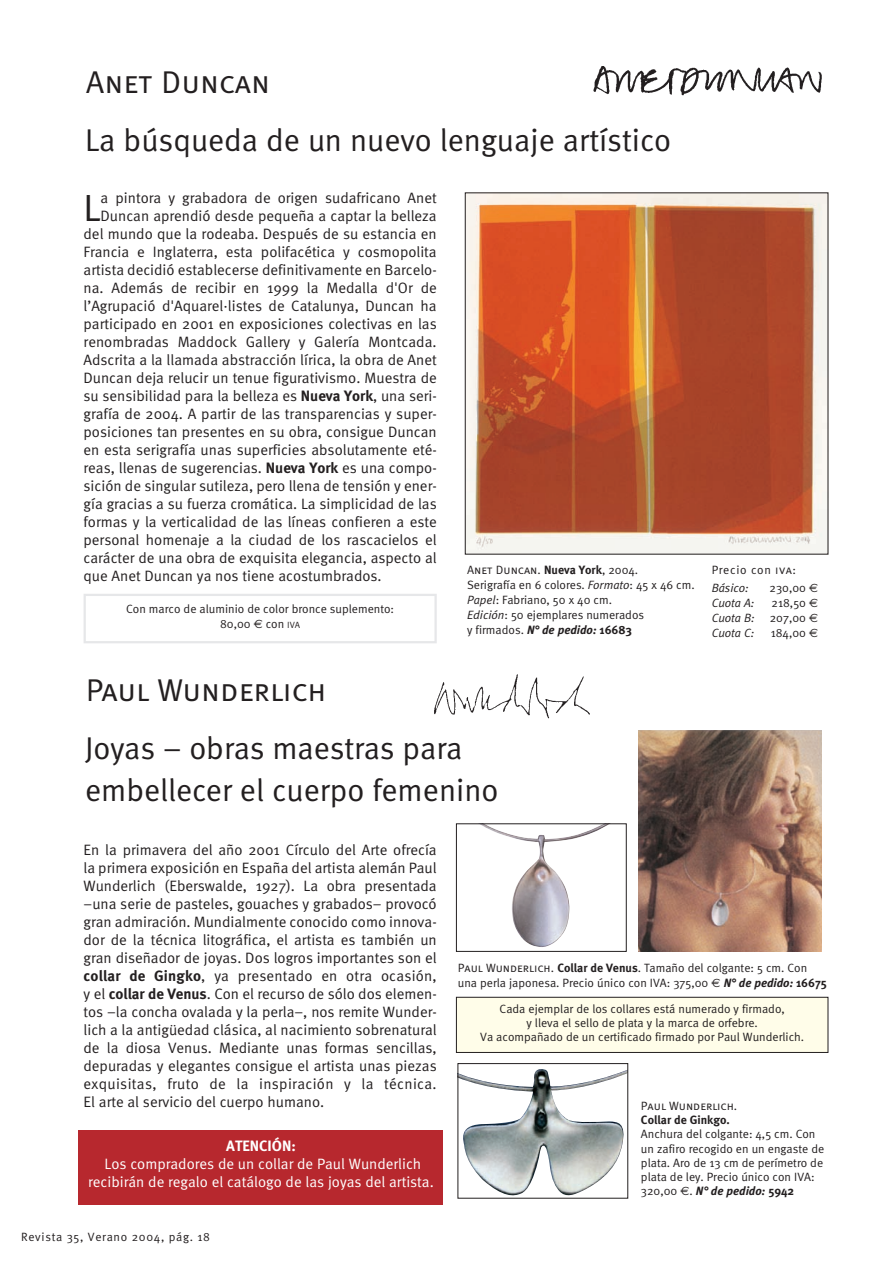
<style>
.page{position:relative;width:891px;height:1261px;background:#fff}
.page>*{position:absolute;margin:0;border:0;box-sizing:border-box;transform-origin:0 0}
.t1{font:37.8px "Meta Normal";color:#231f20}
.t2{font:31.5px/42px "Meta Normal";color:#231f20}
.t3{font:31.5px "Meta Normal Caps";color:#231f20}
.t4{font:15px/18px "Meta Normal";color:#231f20;text-align:justify}
.t5{font:15px/18px "Meta Normal";color:#fff;text-align:center}
.t6{font:700 15px "Meta";color:#fff}
.t7{font:12px/14.2px "Meta Normal";color:#231f20}
.t8{font:italic 700 12px "Meta";color:#231f20}
.t9{font:12px/18px "Meta Normal";letter-spacing:.055em;color:#231f20}
.t10{font:12px "Meta Normal Caps";color:#231f20}
.t11{font:italic 12px "Meta Normal";color:#231f20}
.t12{font:700 12px "Meta";color:#231f20}
.s1{font-family:"Meta";font-weight:700}
.s2{font-family:"Meta Normal"}
.s3{font-style:italic}
.s4{font-family:"Meta Normal";font-weight:400;font-style:normal}
.s5{font-style:normal}
.s6{font-family:"Euro Sans"}
.s7{font-family:"Meta Normal Caps";font-size:9px}
.s8{font-family:"Meta Normal Caps"}
.s9{font-family:"Meta";font-weight:700;font-style:italic}
.s10{font-family:"Euro Sans";font-weight:400;font-style:normal}
</style>
<div class="page">
<div style="left:456px;top:997px;width:371px;height:55px;background:#fffde9"></div>
<div style="left:456px;top:996px;width:372px;height:56px;border:1px solid #231f20"></div>
<div style="left:78px;top:1129px;width:365px;height:74px;background:#b7282e"></div>
<img style="left:467px;top:194px;width:359px;height:358px">
<div style="left:84px;top:593px;width:352px;height:50px;border:2px solid #e6e7e9"></div>
<img style="left:593px;top:66px;width:229px;height:30px">
<img style="left:638px;top:730px;width:183px;height:221px">
<img style="left:459px;top:1069px;width:167px;height:126px">
<div style="left:457px;top:1063px;width:171px;height:135px;border:1px solid #231f20"></div>
<img style="left:434px;top:674px;width:156px;height:45px">
<img style="left:481px;top:825px;width:127px;height:122px">
<h2 class="t3" style="left:86px;top:64px;width:186px">Anet Duncan</h2>
<h2 class="t2" style="left:85px;top:121px;width:587px">La búsqueda de un nuevo lenguaje artístico</h2>
<h1 class="t1" style="left:84px;top:193px;width:19px">L</h1>
<p class="t4" style="left:101px;top:190px;width:337px">a pintora y grabadora de origen sudafricano Anet</p>
<p class="t4" style="left:101px;top:208px;width:337px">Duncan aprendió desde pequeña a captar la belleza</p>
<p class="t4" style="left:84px;top:226px;width:354px">del mundo que la rodeaba. Después de su estancia en</p>
<p class="t4" style="left:84px;top:244px;width:354px">Francia e Inglaterra, esta polifacética y cosmopolita</p>
<p class="t4" style="left:84px;top:262px;width:354px">artista decidió establecerse definitivamente en Barcelo-</p>
<p class="t4" style="left:84px;top:280px;width:354px">na. Además de recibir en 1999 la Medalla d'Or de</p>
<p class="t4" style="left:84px;top:298px;width:354px">l’Agrupació d'Aquarel·listes de Catalunya, Duncan ha</p>
<p class="t4" style="left:84px;top:316px;width:354px">participado en 2001 en exposiciones colectivas en las</p>
<p class="t4" style="left:84px;top:334px;width:354px">renombradas Maddock Gallery y Galería Montcada.</p>
<p class="t4" style="left:84px;top:352px;width:354px">Adscrita a la llamada abstracción lírica, la obra de Anet</p>
<p class="t4" style="left:84px;top:370px;width:354px">Duncan deja relucir un tenue figurativismo. Muestra de</p>
<p class="t4" style="left:84px;top:388px;width:354px">su sensibilidad para la belleza es <span class="s1">Nueva York</span>, una seri-</p>
<p class="t4" style="left:84px;top:406px;width:354px">grafía de 2004. A partir de las transparencias y super-</p>
<p class="t4" style="left:84px;top:424px;width:354px">posiciones tan presentes en su obra, consigue Duncan</p>
<p class="t4" style="left:84px;top:442px;width:354px">en esta serigrafía unas superficies absolutamente eté-</p>
<p class="t4" style="left:84px;top:460px;width:354px">reas, llenas de sugerencias. <span class="s1">Nueva York</span> es una compo-</p>
<p class="t4" style="left:84px;top:478px;width:354px">sición de singular sutileza, pero llena de tensión y ener-</p>
<p class="t4" style="left:84px;top:496px;width:354px">gía gracias a su fuerza cromática. La simplicidad de las</p>
<p class="t4" style="left:84px;top:514px;width:354px">formas y la verticalidad de las líneas confieren a este</p>
<p class="t4" style="left:84px;top:532px;width:354px">personal homenaje a la ciudad de los rascacielos el</p>
<p class="t4" style="left:84px;top:550px;width:354px">carácter de una obra de exquisita elegancia, aspecto al</p>
<p class="t4" style="left:84px;top:568px;width:299px">que Anet Duncan ya nos tiene acostumbrados.</p>
<p class="t10" style="left:467px;top:563px;width:172px">Anet Duncan. <span class="s1">Nueva York</span><span class="s2">, 2004.</span></p>
<p class="t7" style="left:467px;top:578px;width:229px;line-height:15px">Serigrafía en 6 colores. <span class="s3">Formato</span>: 45 x 46 cm.<br><span class="s3">Papel</span>: Fabriano, 50 x 40 cm.<br><span class="s3">Edición</span>: 50 ejemplares numerados</p>
<p class="t8" style="left:467px;top:625px;width:166px"><span class="s4">y firmados.</span> N° de pedido: <span class="s5">16683</span></p>
<p class="t7" style="left:126px;top:602px;width:269px;line-height:15px;text-align:center">Con marco de aluminio de color bronce suplemento:<br>80,00 <span class="s6">€</span> con <span class="s7">IVA</span></p>
<h2 class="t3" style="left:86px;top:671px;width:242px">Paul Wunderlich</h2>
<h2 class="t2" style="left:85px;top:729px;width:415px">Joyas – obras maestras para embellecer el cuerpo femenino</h2>
<p class="t9" style="left:711px;top:561px;width:86px">Precio con <span class="s8">iva</span>:<br><span class="s3">Básico:</span></p>
<p class="t7" style="left:769px;top:581px;width:50px">230,00 <span class="s6">€</span></p>
<p class="t11" style="left:711px;top:598px;width:44px">Cuota A:</p>
<p class="t7" style="left:771px;top:596px;width:48px">218,50 <span class="s6">€</span></p>
<p class="t11" style="left:711px;top:613px;width:44px">Cuota B:</p>
<p class="t7" style="left:769px;top:611px;width:50px">207,00 <span class="s6">€</span></p>
<p class="t11" style="left:711px;top:628px;width:44px">Cuota C:</p>
<p class="t7" style="left:770px;top:626px;width:49px">184,00 <span class="s6">€</span></p>
<p class="t4" style="left:84px;top:841px;width:354px">En la primavera del año 2001 Círculo del Arte ofrecía la primera exposición en España del artista alemán Paul Wunderlich (Eberswalde, 1927). La obra presentada –una serie de pasteles, gouaches y grabados– provocó gran admiración. Mundialmente conocido como innova&shy;dor de la técnica litográfica, el artista es también un gran diseñador de joyas. Dos logros importantes son el <span class="s1">collar de Gingko</span>, ya presentado en otra ocasión, y el <span class="s1">collar de Venus</span>. Con el recurso de sólo dos elemen&shy;tos –la concha ovalada y la perla–, nos remite Wunder&shy;lich a la antigüedad clásica, al nacimiento sobrenatural de la diosa Venus. Mediante unas formas sencillas, depuradas y elegantes consigue el artista unas piezas exquisitas, fruto de la inspiración y la técnica.<br>El arte al servicio del cuerpo humano.</p>
<p class="t6" style="left:226px;top:1139px;width:71px">ATENCIÓN:</p>
<p class="t5" style="left:88px;top:1155px;width:347px">Los compradores de un collar de Paul Wunderlich recibirán de regalo el catálogo de las joyas del artista.</p>
<p class="t9" style="left:21px;top:1228px;width:190px">Revista 35, Verano 2004, pág. 18</p>
<p class="t7" style="left:457px;top:961px;width:371px"><span class="s8">Paul Wunderlich.</span> <span class="s1">Collar de Venus</span>. Tamaño del colgante: 5 cm. Con una perla japonesa. Precio único con IVA: 375,00 <span class="s6">€</span> <span class="s9">N° de pedido:</span> <span class="s1">16675</span></p>
<p class="t7" style="left:480px;top:1002px;width:325px;text-align:center">Cada ejemplar de los collares está numerado y firmado,<br>y lleva el sello de plata y la marca de orfebre.<br>Va acompañado de un certificado firmado por Paul Wunderlich.</p>
<p class="t10" style="left:640px;top:1098px;width:98px">Paul Wunderlich.</p>
<p class="t12" style="left:640px;top:1114px;width:90px">Collar de Ginkgo.</p>
<p class="t7" style="left:640px;top:1127px;width:185px">Anchura del colgante: 4,5 cm. Con un zafiro recogido en un engaste de plata. Aro de 13 cm de perímetro de plata de ley. Precio único con IVA:</p>
<p class="t8" style="left:640px;top:1186px;width:155px"><span class="s4">320,00</span> <span class="s10">€</span><span class="s4">.</span> N° de pedido: <span class="s5">5942</span></p>
</div>
